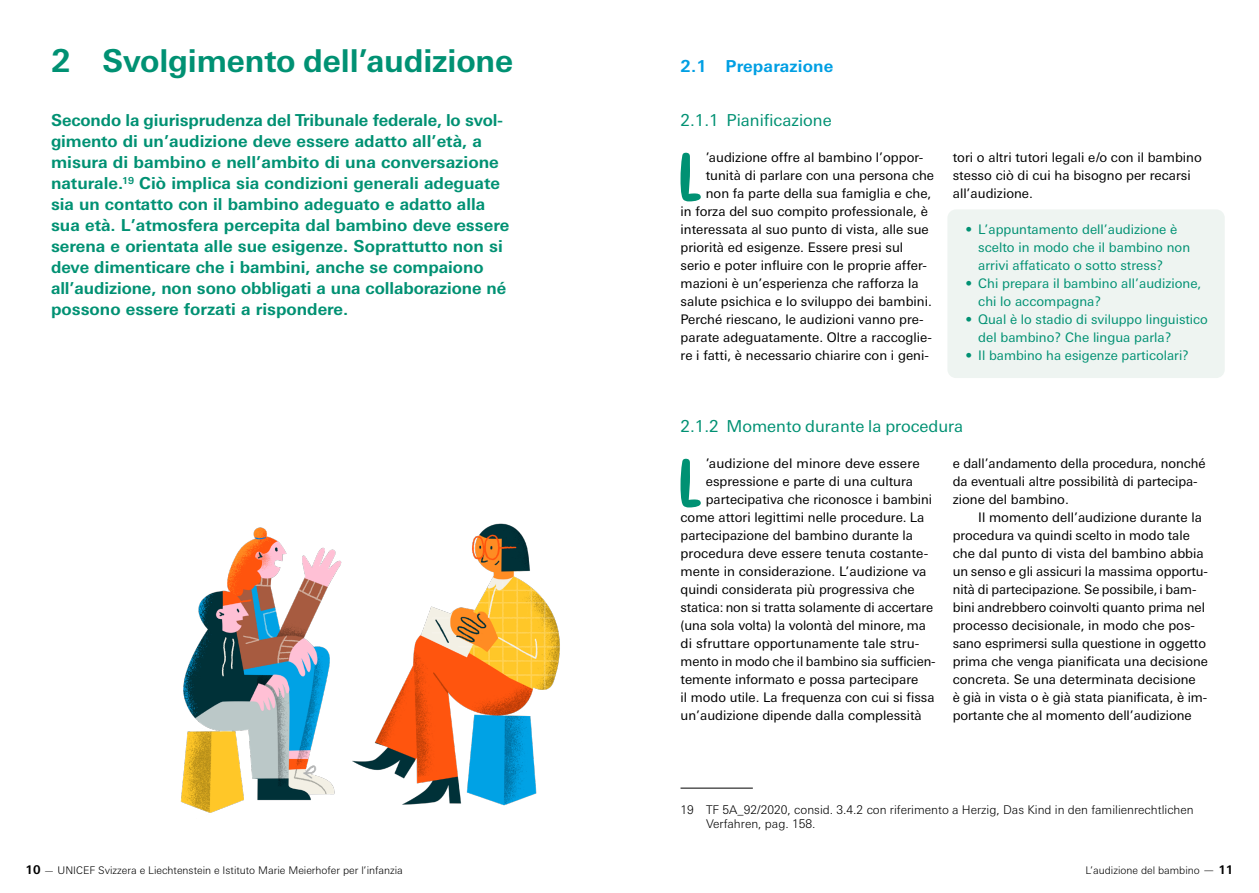
<style>
.page{position:relative;width:1259px;height:893px;background:#fff}
.page>*{position:absolute;margin:0;border:0;box-sizing:border-box;transform-origin:0 0}
.t1{font:700 63.45px "Duffy Script";color:#009173}
.t2{font:700 31.5px "Univers Next Pro";letter-spacing:-.005em;color:#009173}
.t3{font:700 16.5px/21px "Univers Next Pro";color:#009173}
.t4{font:16.5px "Univers Next Pro";color:#009173}
.t5{font:700 16.5px "Univers Next Pro";letter-spacing:.01em;color:#009fe3}
.t6{font:13.2px/18px "Univers Next Pro";color:#000}
.t7{font:13.2px/18px "Univers Next Pro";color:#009173}
.t8{font:300 12px/14.2px "Univers Next Pro";color:#000}
.t9{font:300 10.5px "Univers Next Pro";color:#000}
.s1{font-weight:700;font-size:12px}
.s2{font-size:12px}
</style>
<div class="page">
<div style="left:947px;top:209px;width:277px;height:169px;background:#eef4f1;border-radius:9px"></div>
<hr style="left:680px;top:788px;width:73px;height:1px;background:#000">
<img style="left:180px;top:523px;width:380px;height:290px">
<h2 class="t2" style="left:51px;top:42px;width:464px">2 Svolgimento dell’audizione</h2>
<p class="t3" style="left:51px;top:110px;width:460px">Secondo la giurisprudenza del Tribunale federale, lo svol&shy;gimento di un’audizione deve essere adatto all’età, a misura di bambino e nell’ambito di una conversazione naturale. <sup>19</sup> Ciò implica sia condizioni generali adeguate sia un contatto con il bambino adeguato e adatto alla sua età. L’atmosfera percepita dal bambino deve essere serena e orientata alle sue esigenze. Soprattutto non si deve dimenticare che i bambini, anche se compaiono all’audizione, non sono obbligati a una collaborazione né possono essere forzati a rispondere.</p>
<p class="t5" style="left:680px;top:56px;width:154px">2.1 Preparazione</p>
<p class="t4" style="left:680px;top:111px;width:153px">2.1.1 Pianificazione</p>
<h1 class="t1" style="left:677px;top:136px;width:26px">L</h1>
<p class="t6" style="left:706px;top:148px;width:219px">’audizione offre al bambino l’oppor-</p>
<p class="t6" style="left:706px;top:166px;width:230px">tunità di parlare con una persona che</p>
<p class="t6" style="left:706px;top:184px;width:227px">non fa parte della sua famiglia e che,</p>
<p class="t6" style="left:680px;top:202px;width:249px">in forza del suo compito professionale, è</p>
<p class="t6" style="left:680px;top:220px;width:250px">interessata al suo punto di vista, alle sue</p>
<p class="t6" style="left:680px;top:238px;width:224px">priorità ed esigenze. Essere presi sul</p>
<p class="t6" style="left:680px;top:256px;width:248px">serio e poter influire con le proprie affer-</p>
<p class="t6" style="left:680px;top:274px;width:240px">mazioni è un’esperienza che rafforza la</p>
<p class="t6" style="left:680px;top:292px;width:253px">salute psichica e lo sviluppo dei bambini.</p>
<p class="t6" style="left:680px;top:310px;width:245px">Perché riescano, le audizioni vanno pre-</p>
<p class="t6" style="left:680px;top:328px;width:253px">parate adeguatamente. Oltre a raccoglie-</p>
<p class="t6" style="left:680px;top:346px;width:250px">re i fatti, è necessario chiarire con i geni-</p>
<p class="t6" style="left:952px;top:148px;width:250px">tori o altri tutori legali e/o con il bambino stesso ciò di cui ha bisogno per recarsi all’audizione.</p>
<p class="t7" style="left:978px;top:220px;width:213px;text-indent:-13px">• L’appuntamento dell’audizione è scelto in modo che il bambino non arrivi affaticato o sotto stress?</p>
<p class="t7" style="left:978px;top:274px;width:225px;text-indent:-13px">• Chi prepara il bambino all’audizione, chi lo accompagna?</p>
<p class="t7" style="left:978px;top:310px;width:231px;text-indent:-13px">• Qual è lo stadio di sviluppo linguistico del bambino? Che lingua parla?</p>
<p class="t7" style="left:965px;top:346px;width:225px">• Il bambino ha esigenze particolari?</p>
<p class="t4" style="left:680px;top:417px;width:284px">2.1.2 Momento durante la procedura</p>
<h1 class="t1" style="left:677px;top:442px;width:26px">L</h1>
<p class="t6" style="left:706px;top:454px;width:215px">’audizione del minore deve essere</p>
<p class="t6" style="left:952px;top:454px;width:254px">e dall’andamento della procedura, nonché da eventuali altre possibilità di partecipa&shy;zione del bambino.</p>
<p class="t6" style="left:952px;top:508px;width:257px;text-indent:26px">Il momento dell’audizione durante la procedura va quindi scelto in modo tale che dal punto di vista del bambino abbia un senso e gli assicuri la massima opportu&shy;nità di partecipazione. Se possibile, i bam&shy;bini andrebbero coinvolti quanto prima nel processo decisionale, in modo che pos&shy;sano esprimersi sulla questione in oggetto prima che venga pianificata una decisione concreta. Se una determinata decisione<br>è già in vista o è già stata pianificata, è im&shy;portante che al momento dell’audizione</p>
<p class="t6" style="left:706px;top:472px;width:209px">espressione e parte di una cultura</p>
<p class="t6" style="left:706px;top:490px;width:228px">partecipativa che riconosce i bambini</p>
<p class="t6" style="left:680px;top:508px;width:245px">come attori legittimi nelle procedure. La</p>
<p class="t6" style="left:680px;top:526px;width:234px">partecipazione del bambino durante la</p>
<p class="t6" style="left:680px;top:544px;width:249px">procedura deve essere tenuta costante-</p>
<p class="t6" style="left:680px;top:562px;width:247px">mente in considerazione. L’audizione va</p>
<p class="t6" style="left:680px;top:580px;width:236px">quindi considerata più progressiva che</p>
<p class="t6" style="left:680px;top:598px;width:254px">statica: non si tratta solamente di accertare</p>
<p class="t6" style="left:680px;top:616px;width:247px">(una sola volta) la volontà del minore, ma</p>
<p class="t6" style="left:680px;top:634px;width:240px">di sfruttare opportunamente tale stru-</p>
<p class="t6" style="left:680px;top:652px;width:257px">mento in modo che il bambino sia sufficien-</p>
<p class="t6" style="left:680px;top:670px;width:239px">temente informato e possa partecipare</p>
<p class="t6" style="left:680px;top:688px;width:255px">il modo utile. La frequenza con cui si fissa</p>
<p class="t6" style="left:680px;top:706px;width:243px">un’audizione dipende dalla complessità</p>
<p class="t8" style="left:706px;top:802px;width:489px;text-indent:-26px">19 TF 5A_92/2020, consid. 3.4.2 con riferimento a Herzig, Das Kind in den familienrechtlichen<br>Verfahren, pag. 158.</p>
<p class="t9" style="left:26px;top:864px;width:379px"><span class="s1">10</span> — UNICEF Svizzera e Liechtenstein e Istituto Marie Meierhofer per l’infanzia</p>
<p class="t9" style="left:1085px;top:864px;width:149px">L’audizione del bambino <span class="s2">—</span> <span class="s1">11</span></p>
</div>
